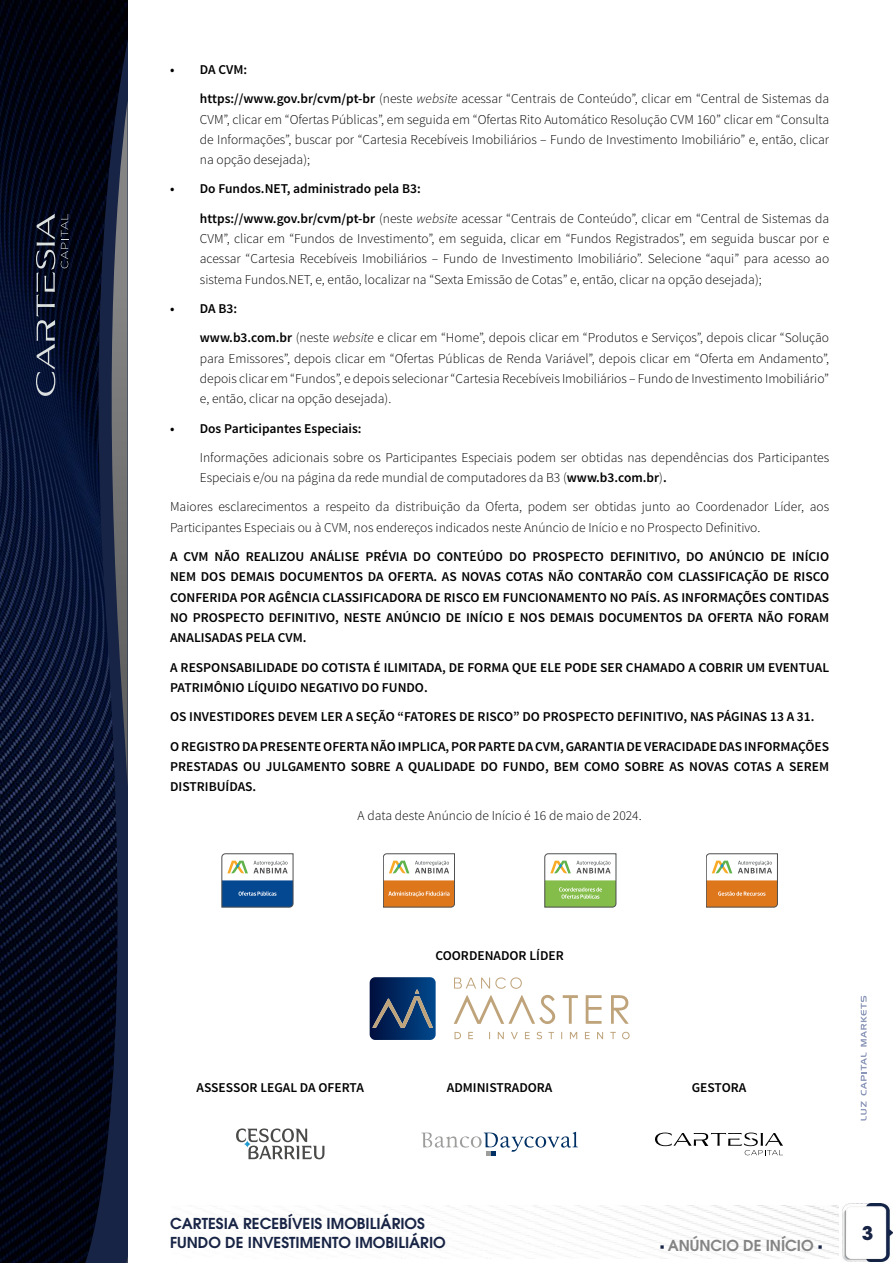
<style>
.page{position:relative;width:893px;height:1263px;background:#fff}
.page>*{position:absolute;margin:0;border:0;box-sizing:border-box;transform-origin:0 0}
.t1{font:700 18.75px "ITC Avant Garde Pro";color:#182445}
.t2{font:600 15px/19.5px "ITC Avant Garde Pro";color:#182445}
.t3{font:600 15px "ITC Avant Garde Pro";color:#848484}
.t4{font:300 13.5px/20.2px "Source Sans Pro";color:#000}
.t5{font:600 13.5px/20.2px "Source Sans Pro";color:#000}
.s1{font-weight:600}
.s2{font-style:italic}
.s3{font-family:"Source Sans Pro";color:#182445}
</style>
<div class="page">
<img style="left:0;top:0;width:78px;height:1263px">
<svg style="left:78px;top:0;width:50px;height:1263px;background:#060c21"></svg>
<svg style="left:102px;top:101px;width:26px;height:1162px;background:#2a3147"></svg>
<svg style="left:61px;top:214px;width:7px;height:54px"></svg>
<svg style="left:36px;top:214px;width:19px;height:182px;background:#333a4e"></svg>
<img style="left:327px;top:1205px;width:512px;height:54px">
<img style="left:842px;top:1203px;width:51px;height:58px">
<svg style="left:861px;top:1101px;width:6px;height:19px"></svg>
<svg style="left:861px;top:996px;width:5px;height:99px"></svg>
<svg style="left:222px;top:854px;width:71px;height:53px"></svg>
<svg style="left:383px;top:854px;width:72px;height:53px"></svg>
<svg style="left:545px;top:854px;width:71px;height:53px"></svg>
<svg style="left:706px;top:854px;width:72px;height:53px"></svg>
<svg style="left:611px;top:995px;width:18px;height:29px"></svg>
<svg style="left:586px;top:995px;width:16px;height:29px"></svg>
<svg style="left:454px;top:995px;width:101px;height:29px"></svg>
<svg style="left:563px;top:995px;width:15px;height:29px"></svg>
<svg style="left:454px;top:977px;width:68px;height:12px"></svg>
<svg style="left:570px;top:1032px;width:7px;height:7px"></svg>
<svg style="left:498px;top:1032px;width:6px;height:7px"></svg>
<svg style="left:597px;top:1032px;width:6px;height:7px"></svg>
<svg style="left:455px;top:1032px;width:6px;height:7px"></svg>
<svg style="left:622px;top:1032px;width:8px;height:7px"></svg>
<svg style="left:468px;top:1032px;width:5px;height:7px"></svg>
<svg style="left:585px;top:1032px;width:5px;height:7px"></svg>
<svg style="left:525px;top:1032px;width:5px;height:7px"></svg>
<svg style="left:537px;top:1032px;width:5px;height:7px"></svg>
<svg style="left:511px;top:1032px;width:7px;height:7px"></svg>
<svg style="left:610px;top:1032px;width:6px;height:7px"></svg>
<svg style="left:548px;top:1032px;width:6px;height:7px"></svg>
<svg style="left:370px;top:977px;width:66px;height:63px;background:#1b3e6b"></svg>
<svg style="left:236px;top:1128px;width:88px;height:31px"></svg>
<svg style="left:421px;top:1132px;width:157px;height:24px"></svg>
<svg style="left:655px;top:1132px;width:128px;height:23px"></svg>
<p class="t4" style="left:200px;top:55px;width:631px;line-height:29.2px;text-indent:-30px"><span class="s1">• DA CVM:<br>https://www.gov.br/cvm/pt-br</span> (neste <span class="s2">website</span> acessar “Centrais de Conteúdo”, clicar em “Central de Sistemas da</p>
<p class="t4" style="left:200px;top:109px;width:631px;text-align:justify">CVM”, clicar em “Ofertas Públicas”, em seguida em “Ofertas Rito Automático Resolução CVM 160” clicar em “Consulta de Informações”, buscar por “Cartesia Recebíveis Imobiliários – Fundo de Investimento Imobiliário” e, então, clicar na opção desejada);</p>
<p class="t4" style="left:200px;top:174px;width:631px;line-height:29.2px;text-indent:-30px"><span class="s1">• Do Fundos.NET, administrado pela B3:<br>https://www.gov.br/cvm/pt-br</span> (neste <span class="s2">website</span> acessar “Centrais de Conteúdo”, clicar em “Central de Sistemas da</p>
<p class="t4" style="left:200px;top:229px;width:631px;text-align:justify">CVM”, clicar em “Fundos de Investimento”, em seguida, clicar em “Fundos Registrados”, em seguida buscar por e acessar “Cartesia Recebíveis Imobiliários – Fundo de Investimento Imobiliário”. Selecione “aqui” para acesso ao sistema Fundos.NET, e, então, localizar na “Sexta Emissão de Cotas” e, então, clicar na opção desejada);</p>
<p class="t4" style="left:200px;top:294px;width:631px;line-height:29.2px;text-indent:-30px"><span class="s1">• DA B3:<br>www.b3.com.br</span> (neste <span class="s2">website</span> e clicar em “Home”, depois clicar em “Produtos e Serviços”, depois clicar “Solução</p>
<p class="t4" style="left:200px;top:348px;width:631px;text-align:justify">para Emissores”, depois clicar em “Ofertas Públicas de Renda Variável”, depois clicar em “Oferta em Andamento”, depois clicar em “Fundos”, e depois selecionar “Cartesia Recebíveis Imobiliários – Fundo de Investimento Imobiliário” e, então, clicar na opção desejada).</p>
<p class="t5" style="left:170px;top:418px;width:193px">• Dos Participantes Especiais:</p>
<p class="t4" style="left:200px;top:447px;width:631px">Informações adicionais sobre os Participantes Especiais podem ser obtidas nas dependências dos Participantes<br>Especiais e/ou na página da rede mundial de computadores da B3 (<span class="s1">www.b3.com.br</span>)<span class="s1">.</span></p>
<p class="t4" style="left:170px;top:497px;width:661px">Maiores esclarecimentos a respeito da distribuição da Oferta, podem ser obtidas junto ao Coordenador Líder, aos<br>Participantes Especiais ou à CVM, nos endereços indicados neste Anúncio de Início e no Prospecto Definitivo.</p>
<p class="t5" style="left:170px;top:547px;width:661px;text-align:justify">A CVM NÃO REALIZOU ANÁLISE PRÉVIA DO CONTEÚDO DO PROSPECTO DEFINITIVO, DO ANÚNCIO DE INÍCIO NEM DOS DEMAIS DOCUMENTOS DA OFERTA. AS NOVAS COTAS NÃO CONTARÃO COM CLASSIFICAÇÃO DE RISCO CONFERIDA POR AGÊNCIA CLASSIFICADORA DE RISCO EM FUNCIONAMENTO NO PAÍS. AS INFORMAÇÕES CONTIDAS NO PROSPECTO DEFINITIVO, NESTE ANÚNCIO DE INÍCIO E NOS DEMAIS DOCUMENTOS DA OFERTA NÃO FORAM ANALISADAS PELA CVM.</p>
<p class="t5" style="left:170px;top:657px;width:661px">A RESPONSABILIDADE DO COTISTA É ILIMITADA, DE FORMA QUE ELE PODE SER CHAMADO A COBRIR UM EVENTUAL<br>PATRIMÔNIO LÍQUIDO NEGATIVO DO FUNDO.</p>
<p class="t5" style="left:170px;top:702px;width:661px;line-height:29.2px">OS INVESTIDORES DEVEM LER A SEÇÃO “FATORES DE RISCO” DO PROSPECTO DEFINITIVO, NAS PÁGINAS 13 A 31.<br>O REGISTRO DA PRESENTE OFERTA NÃO IMPLICA, POR PARTE DA CVM, GARANTIA DE VERACIDADE DAS INFORMAÇÕES</p>
<p class="t5" style="left:170px;top:757px;width:660px">PRESTADAS OU JULGAMENTO SOBRE A QUALIDADE DO FUNDO, BEM COMO SOBRE AS NOVAS COTAS A SEREM<br>DISTRIBUÍDAS.</p>
<p class="t4" style="left:358px;top:806px;width:286px">A data deste Anúncio de Início é 16 de maio de 2024.</p>
<p class="t5" style="left:435px;top:946px;width:130px">COORDENADOR LÍDER</p>
<p class="t5" style="left:197px;top:1077px;width:169px">ASSESSOR LEGAL DA OFERTA</p>
<p class="t5" style="left:447px;top:1077px;width:107px">ADMINISTRADORA</p>
<p class="t5" style="left:692px;top:1077px;width:56px">GESTORA</p>
<p class="t2" style="left:170px;top:1213px;width:277px">CARTESIA RECEBÍVEIS IMOBILIÁRIOS<br>FUNDO DE INVESTIMENTO IMOBILIÁRIO</p>
<p class="t3" style="left:660px;top:1235px;width:165px"><span class="s3">■</span> ANÚNCIO DE INÍCIO <span class="s3">■</span></p>
<h1 class="t1" style="left:862px;top:1220px;width:13px">3</h1>
</div>
